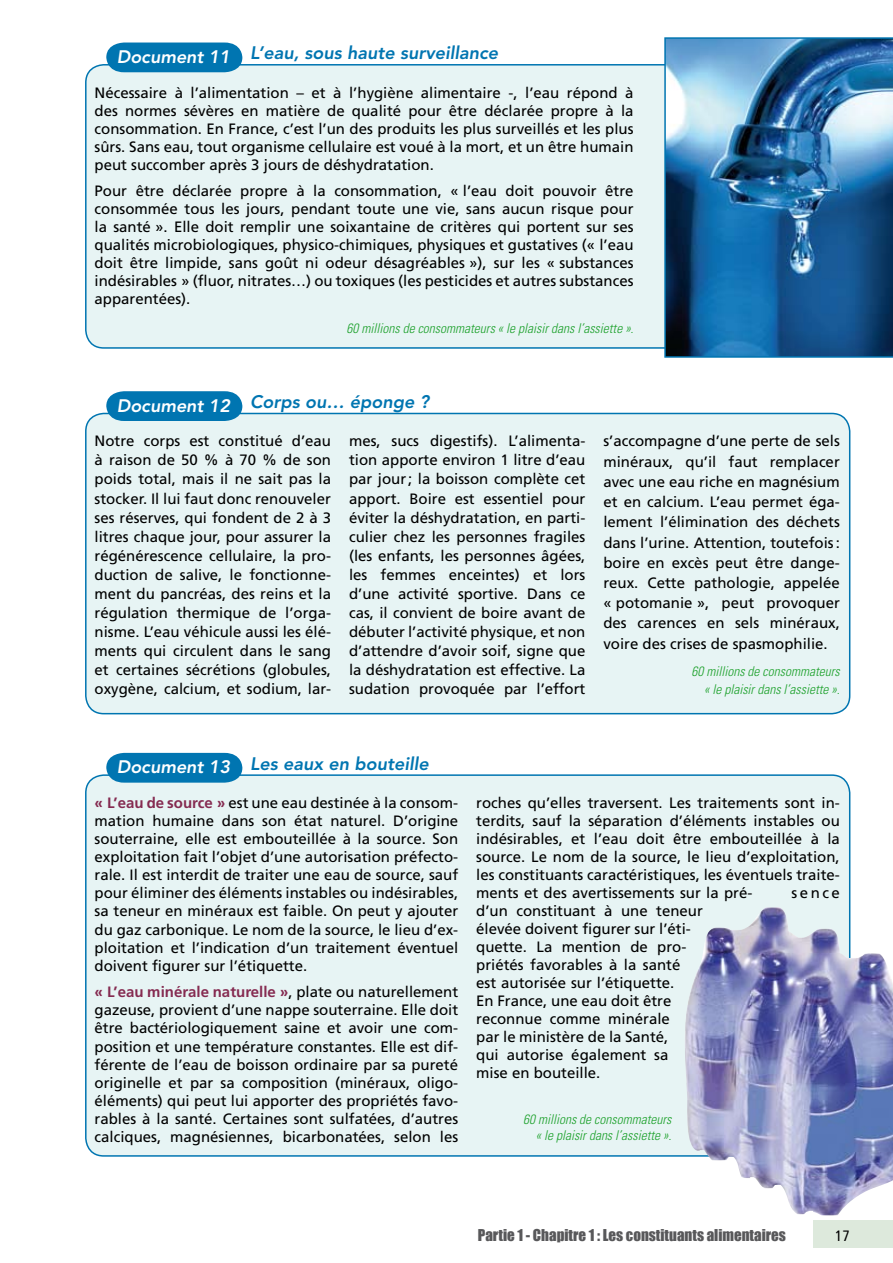
<style>
.page{position:relative;width:893px;height:1263px;background:#fff}
.page>*{position:absolute;margin:0;border:0;box-sizing:border-box;transform-origin:0 0}
.t1{font:italic 800 18px "Avenir";color:#0075b1}
.t2{font:15px/18px "Frutiger";color:#000;text-align:justify}
.t3{font:15px "Impact";color:#58585a}
.t4{font:condensed 15px "Frutiger";color:#000}
.t5{font:italic 300 condensed 13.5px/18.5px "Univers";color:#1fa22e;text-align:right}
.s1{color:#fff}
.s2{font-weight:700;color:#852b51}
</style>
<div class="page">
<div style="left:814px;top:1220px;width:79px;height:28px;background:#dde9dc"></div>
<div style="left:86px;top:65px;width:764px;height:283px;background:#e7f4f4;border-radius:18px"></div>
<div style="left:106px;top:43px;width:136px;height:29px;background:#0075b1"></div>
<div style="left:86px;top:413px;width:764px;height:301px;background:#e7f4f4;border-radius:18px"></div>
<div style="left:85px;top:413px;width:765px;height:301px;border:2px solid #0075b1;border-radius:18px"></div>
<svg style="left:106px;top:391px;width:136px;height:30px"></svg>
<div style="left:86px;top:775px;width:764px;height:381px;background:#e7f4f4;border-radius:18px"></div>
<svg style="left:106px;top:753px;width:136px;height:30px"></svg>
<img style="left:664px;top:37px;width:229px;height:321px">
<img style="left:681px;top:907px;width:212px;height:308px">
<p class="t1" style="left:117px;top:42px;width:383px"><span class="s1">Document 11</span> L’eau, sous haute surveillance</p>
<p class="t2" style="left:95px;top:83px;width:540px">Nécessaire à l’alimentation – et à l’hygiène alimentaire -, l’eau répond à des normes sévères en matière de qualité pour être déclarée propre à la consommation. En France, c’est l’un des produits les plus surveillés et les plus sûrs. Sans eau, tout organisme cellulaire est voué à la mort, et un être humain peut succomber après 3 jours de déshydratation.</p>
<p class="t2" style="left:95px;top:182px;width:540px">Pour être déclarée propre à la consommation, « l’eau doit pouvoir être consommée tous les jours, pendant toute une vie, sans aucun risque pour la santé ». Elle doit remplir une soixantaine de critères qui portent sur ses qualités microbiologiques, physico-chimiques, physiques et gustatives (« l’eau doit être limpide, sans goût ni odeur désagréables »), sur les « substances indésirables » (fluor, nitrates…) ou toxiques (les pesticides et autres substances apparentées).</p>
<p class="t5" style="left:346px;top:319px;width:289px">60 millions de consommateurs « le plaisir dans l’assiette ».</p>
<p class="t1" style="left:117px;top:391px;width:314px"><span class="s1">Document 12</span> Corps ou… éponge ?</p>
<p class="t2" style="left:95px;top:432px;width:238px;line-height:19px">Notre corps est constitué d’eau à raison de 50 % à 70 % de son poids total, mais il ne sait pas la stocker. Il lui faut donc renouveler ses réserves, qui fondent de 2 à 3 litres chaque jour, pour assurer la régénérescence cellulaire, la pro&shy;duction de salive, le fonctionne&shy;ment du pancréas, des reins et la régulation thermique de l’orga&shy;nisme. L’eau véhicule aussi les élé&shy;ments qui circulent dans le sang et certaines sécrétions (globules, oxygène, calcium, et sodium, lar-</p>
<p class="t2" style="left:349px;top:432px;width:238px;line-height:19px">mes, sucs digestifs). L’alimenta&shy;tion apporte environ 1 litre d’eau par jour; la boisson complète cet apport. Boire est essentiel pour éviter la déshydratation, en parti&shy;culier chez les personnes fragiles (les enfants, les personnes âgées, les femmes enceintes) et lors d’une activité sportive. Dans ce cas, il convient de boire avant de débuter l’activité physique, et non d’attendre d’avoir soif, signe que la déshydratation est effective. La sudation provoquée par l’effort</p>
<p class="t2" style="left:603px;top:431px;width:238px;line-height:20.2px">s’accompagne d’une perte de sels minéraux, qu’il faut remplacer avec une eau riche en magnésium et en calcium. L’eau permet éga&shy;lement l’élimination des déchets dans l’urine. Attention, toutefois: boire en excès peut être dange&shy;reux. Cette pathologie, appelée « potomanie », peut provoquer des carences en sels minéraux, voire des crises de spasmophilie.</p>
<p class="t5" style="left:691px;top:662px;width:150px">60 millions de consommateurs « le plaisir dans l’assiette ».</p>
<p class="t1" style="left:117px;top:753px;width:314px"><span class="s1">Document 13</span> Les eaux en bouteille</p>
<p class="t2" style="left:95px;top:794px;width:365px"><span class="s2">« L’eau de source »</span> est une eau destinée à la consom&shy;mation humaine dans son état naturel. D’origine souterraine, elle est embouteillée à la source. Son exploitation fait l’objet d’une autorisation préfecto&shy;rale. Il est interdit de traiter une eau de source, sauf pour éliminer des éléments instables ou indésirables, sa teneur en minéraux est faible. On peut y ajouter du gaz carbonique. Le nom de la source, le lieu d’ex&shy;ploitation et l’indication d’un traitement éventuel doivent figurer sur l’étiquette.</p>
<p class="t2" style="left:95px;top:983px;width:365px"><span class="s2">« L’eau minérale naturelle »</span>, plate ou naturellement gazeuse, provient d’une nappe souterraine. Elle doit être bactériologiquement saine et avoir une com&shy;position et une température constantes. Elle est dif&shy;férente de l’eau de boisson ordinaire par sa pureté originelle et par sa composition (minéraux, oligo&shy;éléments) qui peut lui apporter des propriétés favo&shy;rables à la santé. Certaines sont sulfatées, d’autres calciques, magnésiennes, bicarbonatées, selon les</p>
<p class="t2" style="left:476px;top:794px;width:365px">roches qu’elles traversent. Les traitements sont in&shy;terdits, sauf la séparation d’éléments instables ou indésirables, et l’eau doit être embouteillée à la source. Le nom de la source, le lieu d’exploitation, les constituants caractéristiques, les éventuels traite&shy;ments et des avertissements sur la pré-</p>
<p class="t2" style="left:791px;top:884px;width:50px">sence</p>
<p class="t2" style="left:476px;top:902px;width:228px;text-align:left">d’un constituant à une teneur élevée doivent figurer sur l’éti&shy;quette. La mention de pro&shy;priétés favorables à la santé est autorisée sur l’étiquette.<br>En France, une eau doit être reconnue comme minérale<br>par le ministère de la Santé,<br>qui autorise également sa mise en bouteille.</p>
<p class="t5" style="left:523px;top:1111px;width:150px;line-height:16.2px">60 millions de consommateurs « le plaisir dans l’assiette ».</p>
<p class="t3" style="left:478px;top:1223px;width:310px">Partie 1 - Chapitre 1 : Les constituants alimentaires</p>
<p class="t4" style="left:835px;top:1227px;width:16px">17</p>
</div>
